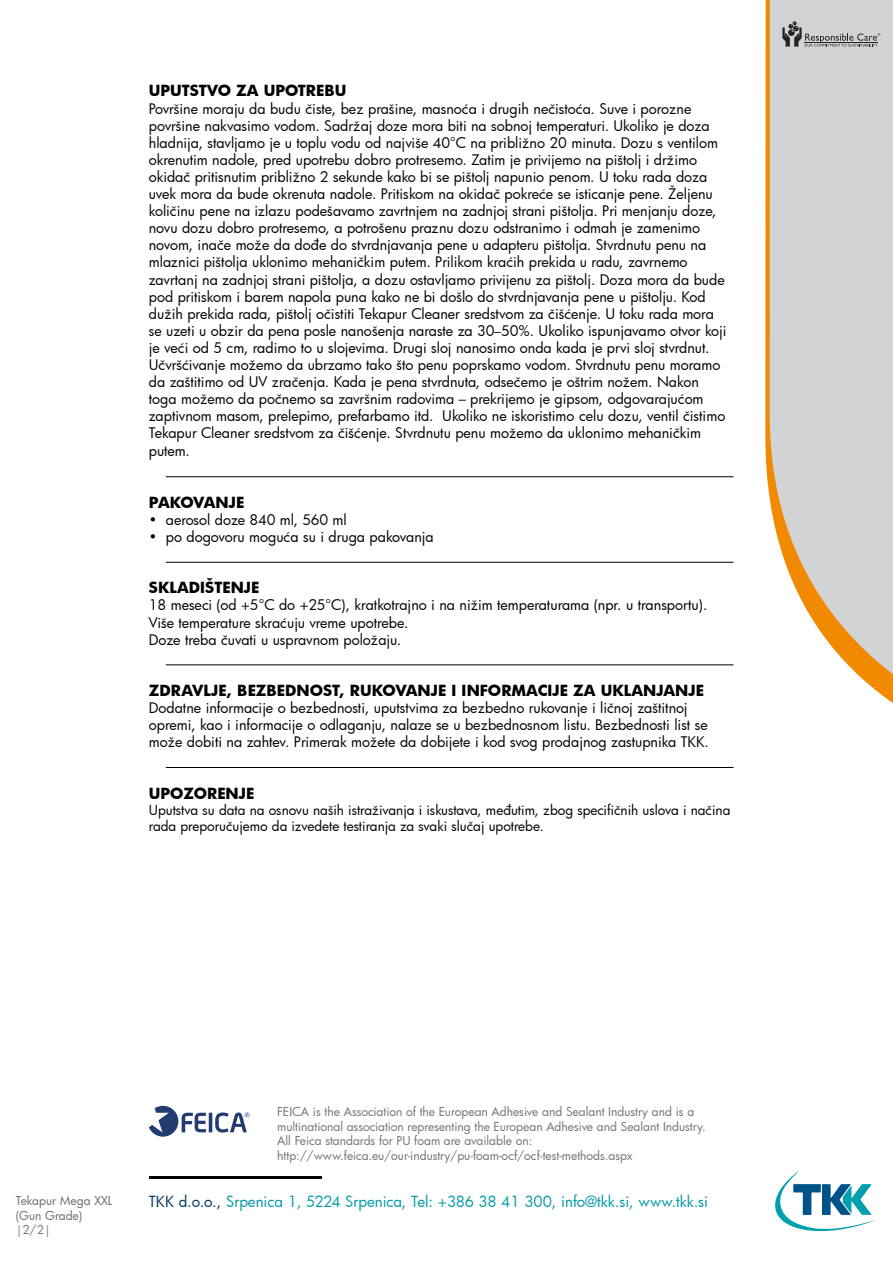
<style>
.page{position:relative;width:893px;height:1263px;background:#fff}
.page>*{position:absolute;margin:0;border:0;box-sizing:border-box;transform-origin:0 0}
.t1{font:700 15px "Futura";color:#000}
.t2{font:15px "Futura";color:#0099a8}
.t3{font:700 15px "Futura";letter-spacing:-.02em;color:#000}
.t4{font:14.25px/17.1px "Futura";color:#000}
.t5{font:13.5px/16.2px "Futura";color:#000}
.t6{font:12px/14.4px "Futura";color:#70747a}
.t7{font:12px/14.4px "Futura";color:#6d6e71}
.s1{font-size:13.5px}
.s2{color:#003764}
</style>
<div class="page">
<svg style="left:765px;top:0;width:5px;height:500px;fill:#f18a00"></svg>
<svg style="left:770px;top:0;width:123px;height:703px;fill:#d1d3d4"></svg>
<hr style="left:166px;top:476px;width:567px;height:1px;background:#000">
<hr style="left:166px;top:562px;width:567px;height:1px;background:#000">
<hr style="left:166px;top:664px;width:567px;height:1px;background:#000">
<hr style="left:166px;top:767px;width:567px;height:1px;background:#000">
<svg style="left:149px;top:1106px;width:100px;height:31px"></svg>
<svg style="left:782px;top:21px;width:98px;height:26px"></svg>
<hr style="left:149px;top:1176px;width:172px;height:3px;background:#000">
<svg style="left:775px;top:1171px;width:101px;height:61px"></svg>
<p class="t1" style="left:149px;top:80px;width:199px">UPUTSTVO ZA UPOTREBU</p>
<p class="t4" style="left:149px;top:99px;width:579px">Površine moraju da budu čiste, bez prašine, masnoća i drugih nečistoća. Suve i porozne površine nakvasimo vodom. Sadržaj doze mora biti na sobnoj temperaturi. Ukoliko je doza hladnija, stavljamo je u toplu vodu od najviše 40°C na približno 20 minuta. Dozu s ventilom okrenutim nadole, pred upotrebu dobro protresemo. Zatim je privijemo na pištolj i držimo okidač pritisnutim približno 2 sekunde kako bi se pištolj napunio penom. U toku rada doza uvek mora da bude okrenuta nadole. Pritiskom na okidač pokreće se isticanje pene. Željenu količinu pene na izlazu podešavamo zavrtnjem na zadnjoj strani pištolja. Pri menjanju doze, novu dozu dobro protresemo, a potrošenu praznu dozu odstranimo i odmah je zamenimo novom, inače može da dođe do stvrdnjavanja pene u adapteru pištolja. Stvrdnutu penu na mlaznici pištolja uklonimo mehaničkim putem. Prilikom kraćih prekida u radu, zavrnemo zavrtanj na zadnjoj strani pištolja, a dozu ostavljamo privijenu za pištolj. Doza mora da bude pod pritiskom i barem napola puna kako ne bi došlo do stvrdnjavanja pene u pištolju. Kod dužih prekida rada, pištolj očistiti Tekapur Cleaner sredstvom za čišćenje. U toku rada mora se uzeti u obzir da pena posle nanošenja naraste za 30<span class="s1">–</span>50%. Ukoliko ispunjavamo otvor koji je veći od 5 cm, radimo to u slojevima. Drugi sloj nanosimo onda kada je prvi sloj stvrdnut.<br>Učvršćivanje možemo da ubrzamo tako što penu poprskamo vodom. Stvrdnutu penu moramo da zaštitimo od UV zračenja. Kada je pena stvrdnuta, odsečemo je oštrim nožem. Nakon toga možemo da počnemo sa završnim radovima – prekrijemo je gipsom, odgovarajućom zaptivnom masom, prelepimo, prefarbamo itd. Ukoliko ne iskoristimo celu dozu, ventil čistimo Tekapur Cleaner sredstvom za čišćenje. Stvrdnutu penu možemo da uklonimo mehaničkim putem.</p>
<p class="t3" style="left:149px;top:492px;width:97px">PAKOVANJE</p>
<p class="t4" style="left:149px;top:511px;width:199px">• aerosol doze 840 ml, 560 ml</p>
<p class="t4" style="left:149px;top:528px;width:286px">• po dogovoru moguća su i druga pakovanja</p>
<p class="t1" style="left:149px;top:577px;width:112px">SKLADIŠTENJE</p>
<p class="t4" style="left:149px;top:596px;width:560px">18 meseci (od +5°C do +25°C), kratkotrajno i na nižim temperaturama (npr. u transportu).<br>Više temperature skraćuju vreme upotrebe.<br>Doze treba čuvati u uspravnom položaju.</p>
<p class="t1" style="left:149px;top:680px;width:557px">ZDRAVLJE, BEZBEDNOST, RUKOVANJE I INFORMACIJE ZA UKLANJANJE</p>
<p class="t4" style="left:149px;top:699px;width:561px">Dodatne informacije o bezbednosti, uputstvima za bezbedno rukovanje i ličnoj zaštitnoj opremi, kao i informacije o odlaganju, nalaze se u bezbednosnom listu. Bezbednosti list se može dobiti na zahtev. Primerak možete da dobijete i kod svog prodajnog zastupnika TKK.</p>
<p class="t1" style="left:149px;top:782px;width:107px">UPOZORENJE</p>
<p class="t5" style="left:149px;top:801px;width:583px">Uputstva su data na osnovu naših istraživanja i iskustava, međutim, zbog specifičnih uslova i načina rada preporučujemo da izvedete testiranja za svaki slučaj upotrebe.</p>
<p class="t7" style="left:16px;top:1193px;width:98px">Tekapur Mega XXL (Gun Grade)</p>
<p class="t6" style="left:16px;top:1222px;width:37px">|2/2|</p>
<p class="t6" style="left:277px;top:1104px;width:430px">FEICA is the Association of the European Adhesive and Sealant Industry and is a multinational association representing the European Adhesive and Sealant Industry.<br>All Feica standards for PU foam are available on: http://www.feica.eu/our-industry/pu-foam-ocf/ocf-test-methods.aspx</p>
<p class="t2" style="left:149px;top:1192px;width:561px"><span class="s2">TKK d.o.o.,</span> Srpenica 1, 5224 Srpenica, Tel: +386 38 41 300, info@tkk.si, www.tkk.si</p>
</div>
